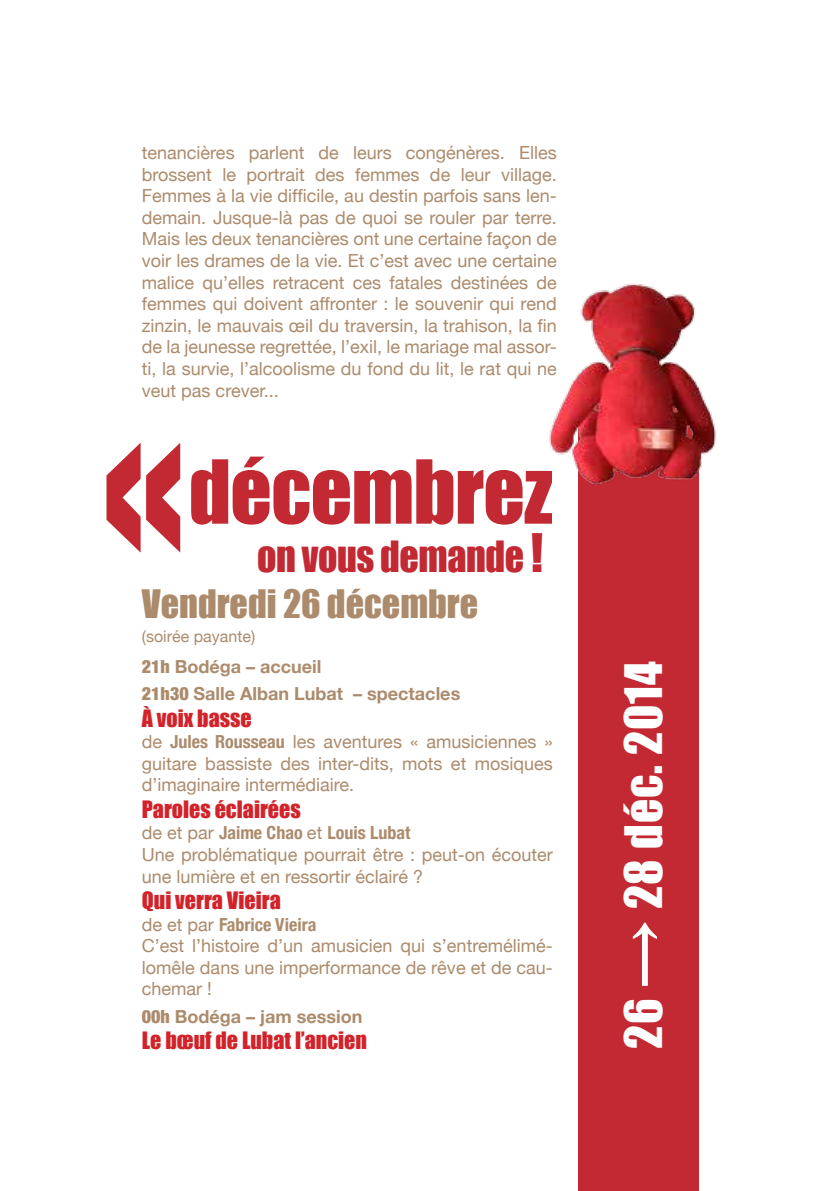
<style>
.page{position:relative;width:840px;height:1191px;background:#fff}
.page>*{position:absolute;margin:0;border:0;box-sizing:border-box;transform-origin:0 0}
.t1{font:700 condensed 273.2px "Helvetica Neue";color:#c22932;scale:.84 1}
.t2{font:81.4px "Impact";letter-spacing:-.01em;color:#c22932}
.t3{font:47.4px "Impact";letter-spacing:.02em;color:#fff}
.t4{font:39.4px "Impact";letter-spacing:-.01em;color:#c22932;scale:.96 1}
.t5{font:36px "Impact";color:#ac8b6c}
.t6{font:22px "Impact";color:#d2232a}
.t7{font:18px/21.6px "Helvetica Neue";color:#ac8b6c;text-align:justify}
.t8{font:700 18px/27.2px "Helvetica Neue";color:#ac8b6c}
.t9{font:16px "Helvetica Neue";color:#ac8b6c}
.s1{font-size:48.8px}
.s2{font-weight:900;font-stretch:condensed}
.s3{font-weight:700;font-stretch:condensed}
.s4{font-size:68.4px}
</style>
<div class="page">
<div style="left:577px;top:388px;width:120px;height:803px;background:#c22932"></div>
<img style="left:549px;top:283px;width:167px;height:250px">
<p class="t7" style="left:142px;top:141px;width:416px">tenancières parlent de leurs congénères. Elles brossent le portrait des femmes de leur village.<br>Femmes à la vie difficile, au destin parfois sans len&shy;demain. Jusque-là pas de quoi se rouler par terre.<br>Mais les deux tenancières ont une certaine façon de voir les drames de la vie. Et c’est avec une certaine malice qu’elles retracent ces fatales destinées de femmes qui doivent affronter : le souvenir qui rend zinzin, le mauvais œil du traversin, la trahison, la fin de la jeunesse regrettée, l’exil, le mariage mal assor&shy;ti, la survie, l’alcoolisme du fond du lit, le rat qui ne veut pas crever...</p>
<h1 class="t1" style="left:94px;top:314px;width:118px">«</h1>
<h2 class="t2" style="left:189px;top:428px;width:365px">décembrez</h2>
<h3 class="t4" style="left:257px;top:525px;width:299px">on vous demande <span class="s1">!</span></h3>
<h3 class="t5" style="left:142px;top:576px;width:337px">Vendredi 26 décembre</h3>
<p class="t9" style="left:142px;top:627px;width:115px">(soirée payante)</p>
<p class="t8" style="left:142px;top:652px;width:320px"><span class="s2">21h</span> Bodéga – accueil<br><span class="s2">21h30</span> Salle Alban Lubat – spectacles</p>
<p class="t6" style="left:142px;top:701px;width:111px">À voix basse</p>
<p class="t7" style="left:142px;top:730px;width:412px">de <span class="s3">Jules Rousseau</span> les aventures « amusiciennes » guitare bassiste des inter-dits, mots et mosiques d’imaginaire intermédiaire.</p>
<p class="t6" style="left:142px;top:792px;width:160px">Paroles éclairées</p>
<p class="t7" style="left:142px;top:822px;width:412px;text-align:left">de et par <span class="s3">Jaime Chao</span> et <span class="s3">Louis Lubat<br></span>Une problématique pourrait être : peut-on écouter une lumière et en ressortir éclairé ?</p>
<p class="t6" style="left:142px;top:883px;width:140px">Qui verra Vieira</p>
<p class="t7" style="left:142px;top:913px;width:412px;text-align:left">de et par <span class="s3">Fabrice Vieira<br></span>C’est l’histoire d’un amusicien qui s’entremélimé&shy;lomêle dans une imperformance de rêve et de cau&shy;chemar !</p>
<p class="t8" style="left:142px;top:1002px;width:222px"><span class="s2">00h</span> Bodéga – jam session</p>
<p class="t6" style="left:142px;top:1023px;width:226px">Le bœuf de Lubat l’ancien</p>
<h3 class="t3" style="left:606px;top:1049px;width:390px;rotate:-90deg">26 <span class="s4">→</span> 28 déc. 2014</h3>
</div>
